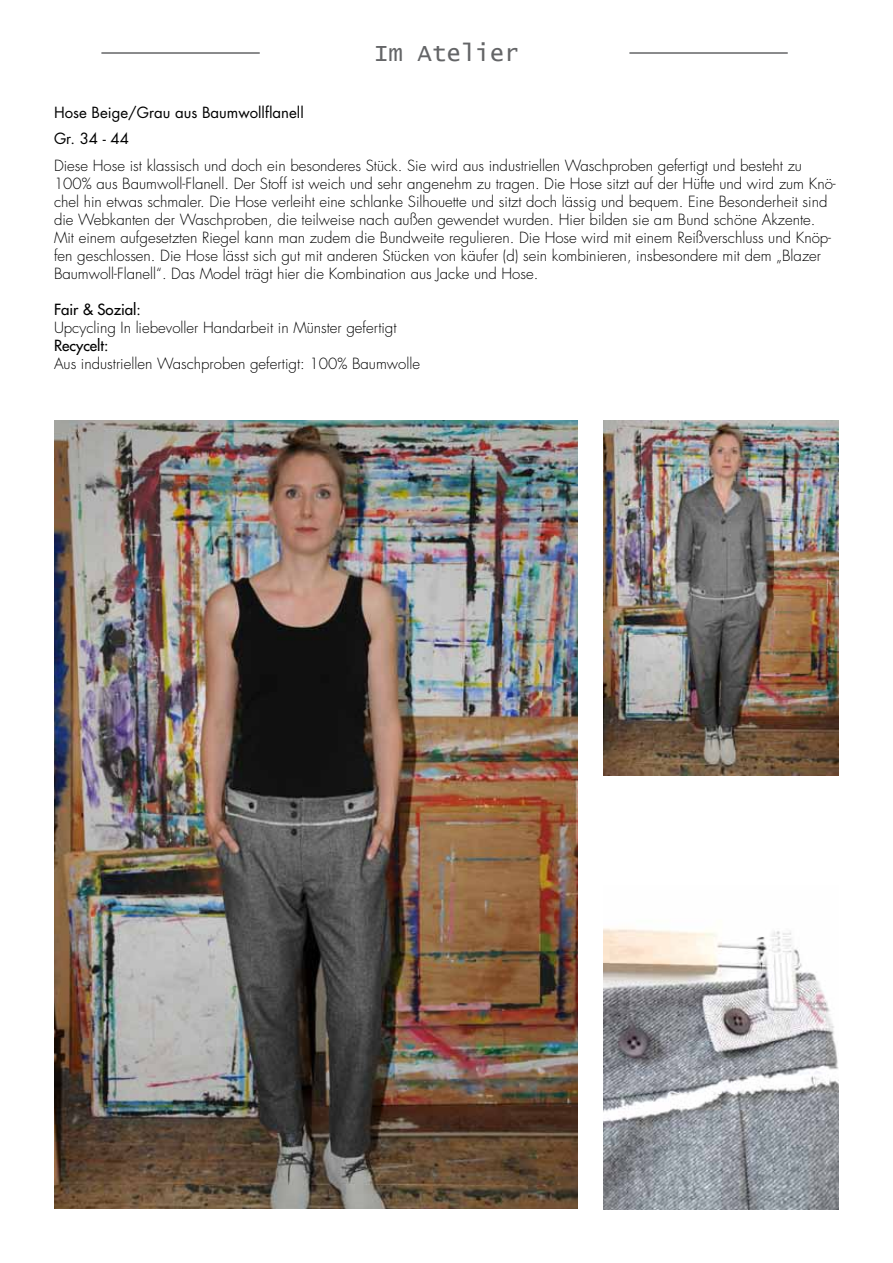
<style>
.page{position:relative;width:893px;height:1263px;background:#fff}
.page>*{position:absolute;margin:0;border:0;box-sizing:border-box;transform-origin:0 0}
.t1{font:24px "Lucida Console";color:#646567}
.t2{font:300 15px/18px "Futura LT";color:#000}
.t3{font:15px/26.5px "Futura LT";color:#000}
.t4{font:15px "Futura LT";color:#000}
</style>
<div class="page">
<hr style="left:101px;top:52px;width:159px;height:2px;background:#646567">
<hr style="left:629px;top:52px;width:159px;height:2px;background:#646567">
<img style="left:54px;top:420px;width:524px;height:789px">
<img style="left:603px;top:420px;width:236px;height:355px">
<img style="left:603px;top:928px;width:236px;height:281px">
<h1 class="t1" style="left:374px;top:42px;width:146px">Im Atelier</h1>
<p class="t3" style="left:54px;top:99px;width:251px">Hose Beige/Grau aus Baumwollflanell<br>Gr. 34 - 44</p>
<p class="t2" style="left:54px;top:157px;width:783px">Diese Hose ist klassisch und doch ein besonderes Stück. Sie wird aus industriellen Waschproben gefertigt und besteht zu 100% aus Baumwoll-Flanell. Der Stoff ist weich und sehr angenehm zu tragen. Die Hose sitzt auf der Hüfte und wird zum Knö&shy;chel hin etwas schmaler. Die Hose verleiht eine schlanke Silhouette und sitzt doch lässig und bequem. Eine Besonderheit sind die Webkanten der Waschproben, die teilweise nach außen gewendet wurden. Hier bilden sie am Bund schöne Akzente.<br>Mit einem aufgesetzten Riegel kann man zudem die Bundweite regulieren. Die Hose wird mit einem Reißverschluss und Knöp&shy;fen geschlossen. Die Hose lässt sich gut mit anderen Stücken von käufer (d) sein kombinieren, insbesondere mit dem „Blazer Baumwoll-Flanell“. Das Model trägt hier die Kombination aus Jacke und Hose.</p>
<p class="t4" style="left:54px;top:300px;width:88px">Fair &amp; Sozial:</p>
<p class="t2" style="left:54px;top:319px;width:344px">Upcycling In liebevoller Handarbeit in Münster gefertigt</p>
<p class="t4" style="left:54px;top:336px;width:56px">Recycelt:</p>
<p class="t2" style="left:54px;top:355px;width:367px">Aus industriellen Waschproben gefertigt: 100% Baumwolle</p>
</div>
